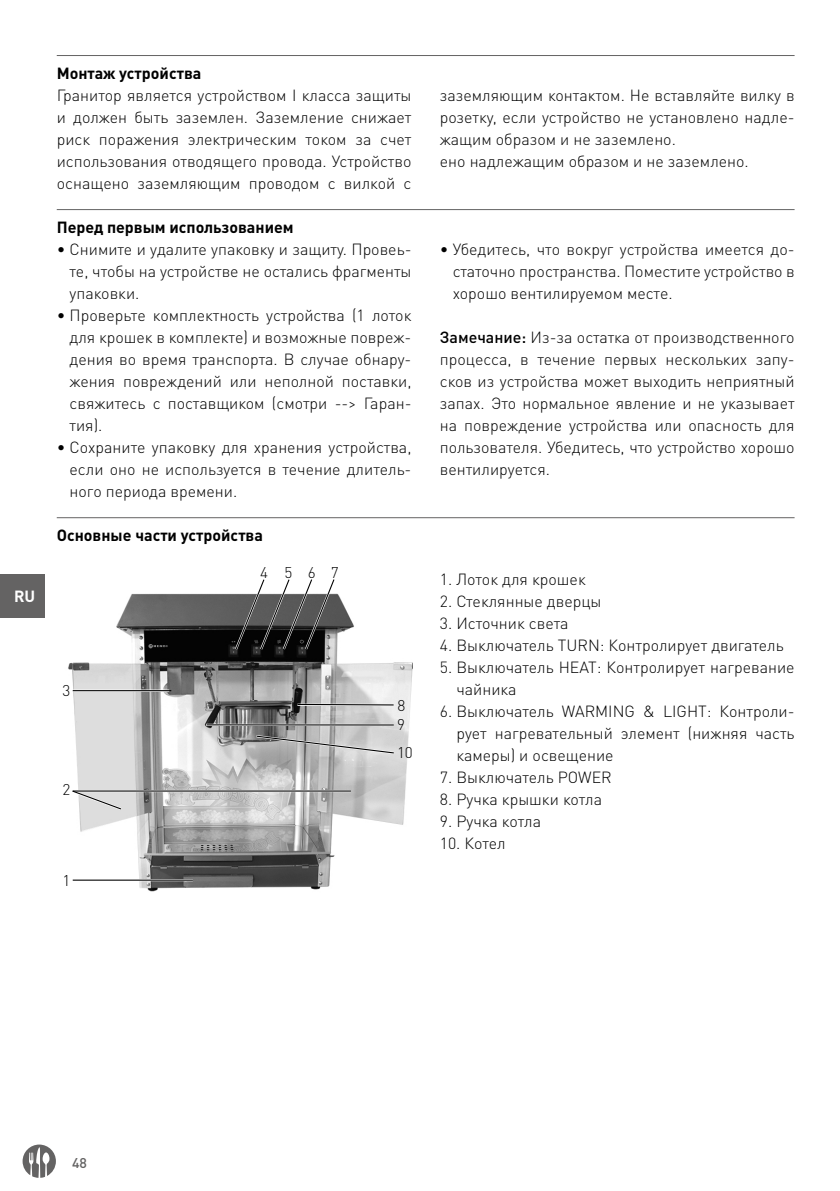
<style>
.page{position:relative;width:840px;height:1191px;background:#fff}
.page>*{position:absolute;margin:0;border:0;box-sizing:border-box;transform-origin:0 0}
.t1{font:300 16px/22px "DIN Pro";color:#000;text-align:justify}
.t2{font:700 16px "DIN Pro";color:#000}
.t3{font:700 16px "DIN Pro";color:#fff}
.t4{font:300 15.4px/28px "DIN Pro";letter-spacing:.985em;color:#000}
.t5{font:500 14px "DIN Pro";color:#646363}
.s1{font-weight:500}
</style>
<div class="page">
<div style="left:0;top:574px;width:44px;height:43px;background:#646363"></div>
<svg style="left:23px;top:1144px;width:33px;height:33px"></svg>
<hr style="left:57px;top:55px;width:737px;height:1px;background:#646363">
<hr style="left:57px;top:209px;width:737px;height:1px;background:#646363">
<hr style="left:57px;top:517px;width:737px;height:1px;background:#646363">
<img style="left:68px;top:593px;width:344px;height:299px">
<hr style="left:206px;top:723px;width:187px;height:3px;background:#fff">
<hr style="left:73px;top:790px;width:278px;height:2px;background:#fff">
<hr style="left:297px;top:703px;width:96px;height:3px;background:#fff">
<hr style="left:73px;top:689px;width:96px;height:3px;background:#fff">
<hr style="left:73px;top:879px;width:120px;height:2px;background:#fff">
<hr style="left:207px;top:724px;width:186px;height:1px;background:#000">
<svg style="left:254px;top:733px;width:142px;height:22px;background:#b4b4b4"></svg>
<hr style="left:73px;top:790px;width:278px;height:1px;background:#000">
<hr style="left:297px;top:704px;width:96px;height:1px;background:#000">
<hr style="left:73px;top:690px;width:98px;height:1px;background:#000">
<hr style="left:73px;top:879px;width:120px;height:1px;background:#000">
<svg style="left:70px;top:788px;width:54px;height:23px"></svg>
<svg style="left:233px;top:579px;width:104px;height:73px"></svg>
<p class="t3" style="left:14px;top:583px;width:23px">RU</p>
<p class="t2" style="left:57px;top:60px;width:146px">Монтаж устройства</p>
<p class="t1" style="left:57px;top:83px;width:356px">Гранитор является устройством I класса защиты и должен быть заземлен. Заземление снижает риск поражения электрическим током за счет использования отводящего провода. Устройство оснащено заземляющим проводом с вилкой с</p>
<p class="t1" style="left:439px;top:83px;width:356px;text-align:left">заземляющим контактом. Не вставляйте вилку в розетку, если устройство не установлено надле&shy;жащим образом и не заземлено.<br>ено надлежащим образом и не заземлено.</p>
<p class="t2" style="left:57px;top:214px;width:238px">Перед первым использованием</p>
<p class="t1" style="left:70px;top:237px;width:343px;text-indent:-13px">• Снимите и удалите упаковку и защиту. Провеь&shy;те, чтобы на устройстве не остались фрагменты упаковки.</p>
<p class="t1" style="left:70px;top:303px;width:343px;text-indent:-13px">• Проверьте комплектность устройства (1 лоток для крошек в комплекте) и возможные повреж&shy;дения во время транспорта. В случае обнару&shy;жения повреждений или неполной поставки, свяжитесь с поставщиком (смотри --&gt; Гаран&shy;тия).</p>
<p class="t1" style="left:70px;top:435px;width:343px;text-indent:-13px">• Сохраните упаковку для хранения устройства, если оно не используется в течение длитель&shy;ного периода времени.</p>
<p class="t1" style="left:452px;top:237px;width:343px;text-indent:-13px">• Убедитесь, что вокруг устройства имеется до&shy;статочно пространства. Поместите устройство в хорошо вентилируемом месте.</p>
<p class="t1" style="left:439px;top:325px;width:356px"><span class="s1">Замечание:</span> Из-за остатка от производственного процесса, в течение первых нескольких запу&shy;сков из устройства может выходить неприятный запах. Это нормальное явление и не указывает на повреждение устройства или опасность для пользователя. Убедитесь, что устройство хорошо вентилируется.</p>
<p class="t2" style="left:57px;top:522px;width:208px">Основные части устройства</p>
<p class="t4" style="left:62px;top:676px;width:9px">3</p>
<p class="t4" style="left:62px;top:775px;width:9px">2</p>
<p class="t4" style="left:62px;top:865px;width:9px">1</p>
<p class="t4" style="left:260px;top:558px;width:80px">4567</p>
<p class="t4" style="left:397px;top:690px;width:9px">8</p>
<p class="t4" style="left:397px;top:709px;width:17px">9<br>10</p>
<p class="t1" style="left:439px;top:567px;width:147px">1. Лоток для крошек</p>
<p class="t1" style="left:439px;top:589px;width:163px">2. Стеклянные дверцы</p>
<p class="t1" style="left:439px;top:611px;width:130px">3. Источник света</p>
<p class="t1" style="left:439px;top:633px;width:345px">4. Выключатель TURN: Контролирует двигатель</p>
<p class="t1" style="left:456px;top:655px;width:339px;text-indent:-17px">5. Выключатель HEAT: Контролирует нагревание чайника</p>
<p class="t1" style="left:456px;top:699px;width:339px;text-indent:-17px">6. Выключатель WARMING &amp; LIGHT: Контроли&shy;рует нагревательный элемент (нижняя часть камеры) и освещение</p>
<p class="t1" style="left:439px;top:765px;width:173px">7. Выключатель POWER</p>
<p class="t1" style="left:439px;top:787px;width:164px">8. Ручка крышки котла</p>
<p class="t1" style="left:439px;top:809px;width:103px">9. Ручка котла</p>
<p class="t1" style="left:439px;top:831px;width:67px">10. Котел</p>
<p class="t5" style="left:72px;top:1151px;width:16px">48</p>
</div>
